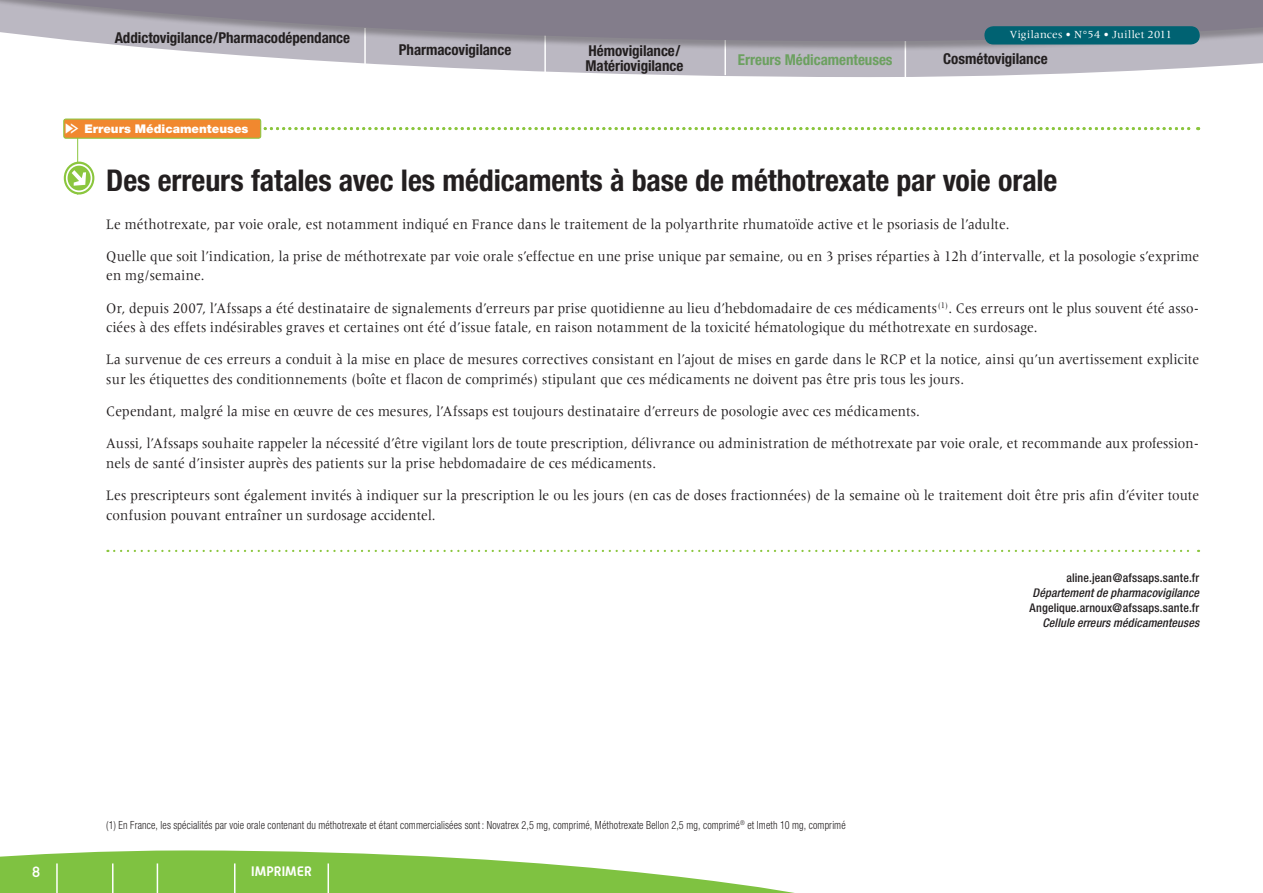
<style>
.page{position:relative;width:1263px;height:893px;background:#fff}
.page>*{position:absolute;margin:0;border:0;box-sizing:border-box;transform-origin:0 0}
.t1{font:700 condensed 30px "Helvetica Neue";letter-spacing:-.005em;color:#231f20}
.t2{font:15px/32.2px "Meridien";letter-spacing:.01em;color:#231f20;scale:.9 1}
.t3{font:700 condensed 15px/15px "Helvetica Neue";letter-spacing:-.005em;color:#231f20}
.t4{font:700 condensed 15px "Helvetica Neue";color:#6ca060}
.t5{font:500 15px "Alwyn OT";color:#fff}
.t6{font:700 13.5px "Alwyn OT";letter-spacing:.005em;color:#fff}
.t7{font:500 condensed 12px "Helvetica Neue";letter-spacing:.015em;color:#231f20}
.t8{font:italic 500 condensed 12px "Helvetica Neue";letter-spacing:.01em;color:#231f20}
.t9{font:900 12px "Helvetica Neue";color:#fff}
.t10{font:300 condensed 11.25px "Helvetica Neue";letter-spacing:.015em;color:#231f20;scale:.9 1}
.t11{font:11.25px "Meridien";letter-spacing:.02em;color:#fff}
.s1{font-family:"Pointers";font-weight:400;font-size:15px}
</style>
<div class="page">
<svg style="left:199px;top:52px;width:1064px;height:25px;fill:#bbb8c2"></svg>
<hr style="left:364px;top:28px;width:2px;height:48px;background:#fff">
<hr style="left:544px;top:9px;width:2px;height:66px;background:#fff">
<hr style="left:724px;top:9px;width:2px;height:66px;background:#fff">
<hr style="left:904px;top:17px;width:2px;height:66px;background:#fff">
<div style="left:0;top:0;width:1263px;height:52px;background:#231f20;opacity:.32"></div>
<svg style="left:0;top:0;width:1263px;height:41px;background:#8e8995"></svg>
<div style="left:984px;top:26px;width:216px;height:19px;background:#006272;border-radius:9px"></div>
<svg style="left:0;top:850px;width:795px;height:43px"></svg>
<hr style="left:234px;top:863px;width:1px;height:30px;background:#fff">
<hr style="left:157px;top:863px;width:1px;height:30px;background:#fff">
<hr style="left:112px;top:863px;width:2px;height:30px;background:#fff">
<hr style="left:327px;top:863px;width:2px;height:30px;background:#fff">
<hr style="left:56px;top:863px;width:2px;height:30px;background:#fff">
<hr style="left:77px;top:131px;width:1px;height:64px;background:#8bc63e">
<svg style="left:64px;top:162px;width:30px;height:33px"></svg>
<svg style="left:66px;top:164px;width:26px;height:28px"></svg>
<svg style="left:114px;top:550px;width:1085px;height:2px"></svg>
<svg style="left:261px;top:127px;width:938px;height:3px"></svg>
<div style="left:64px;top:119px;width:197px;height:19px;background:#f1882f;border-radius:2px"></div>
<div style="left:63px;top:119px;width:198px;height:20px;border:1px solid #8bc63e;border-radius:2px"></div>
<p class="t3" style="left:115px;top:30px;width:237px">Addictovigilance/Pharmacodépendance</p>
<p class="t9" style="left:66px;top:121px;width:184px"><span class="s1">t</span> Erreurs Médicamenteuses</p>
<p class="t11" style="left:1010px;top:29px;width:164px">Vigilances • N°54 • Juillet 2011</p>
<p class="t3" style="left:399px;top:42px;width:114px">Pharmacovigilance</p>
<p class="t3" style="left:585px;top:43px;width:99px">Hémovigilance/<br>Matériovigilance</p>
<p class="t3" style="left:943px;top:51px;width:106px">Cosmétovigilance</p>
<p class="t4" style="left:738px;top:50px;width:156px">Erreurs Médicamenteuses</p>
<h1 class="t1" style="left:106px;top:162px;width:953px">Des erreurs fatales avec les médicaments à base de méthotrexate par voie orale</h1>
<p class="t2" style="left:106px;top:208px;width:1216px">Le méthotrexate, par voie orale, est notamment indiqué en France dans le traitement de la polyarthrite rhumatoïde active et le psoriasis de l’adulte.<br>Quelle que soit l’indication, la prise de méthotrexate par voie orale s’effectue en une prise unique par semaine, ou en 3 prises réparties à 12h d’intervalle, et la posologie s’exprime</p>
<p class="t2" style="left:106px;top:259px;width:1216px">en mg/semaine.<br>Or, depuis 2007, l’Afssaps a été destinataire de signalements d’erreurs par prise quotidienne au lieu d’hebdomadaire de ces médicaments<sup>(1)</sup>. Ces erreurs ont le plus souvent été asso-</p>
<p class="t2" style="left:106px;top:311px;width:1216px">ciées à des effets indésirables graves et certaines ont été d’issue fatale, en raison notamment de la toxicité hématologique du méthotrexate en surdosage.<br>La survenue de ces erreurs a conduit à la mise en place de mesures correctives consistant en l’ajout de mises en garde dans le RCP et la notice, ainsi qu’un avertissement explicite</p>
<p class="t2" style="left:106px;top:363px;width:1216px">sur les étiquettes des conditionnements (boîte et flacon de comprimés) stipulant que ces médicaments ne doivent pas être pris tous les jours.<br>Cependant, malgré la mise en œuvre de ces mesures, l’Afssaps est toujours destinataire d’erreurs de posologie avec ces médicaments.<br>Aussi, l’Afssaps souhaite rappeler la nécessité d’être vigilant lors de toute prescription, délivrance ou administration de méthotrexate par voie orale, et recommande aux profession-</p>
<p class="t2" style="left:106px;top:447px;width:1216px">nels de santé d’insister auprès des patients sur la prise hebdomadaire de ces médicaments.<br>Les prescripteurs sont également invités à indiquer sur la prescription le ou les jours (en cas de doses fractionnées) de la semaine où le traitement doit être pris afin d’éviter toute</p>
<p class="t2" style="left:106px;top:499px;width:367px">confusion pouvant entraîner un surdosage accidentel.</p>
<p class="t10" style="left:106px;top:819px;width:823px">(1) En France, les spécialités par voie orale contenant du méthotrexate et étant commercialisées sont : Novatrex 2,5 mg, comprimé, Méthotrexate Bellon 2,5 mg, comprimé<sup>®</sup> et Imeth 10 mg, comprimé</p>
<p class="t5" style="left:32px;top:862px;width:10px">8</p>
<p class="t6" style="left:251px;top:863px;width:62px">IMPRIMER</p>
<p class="t7" style="left:1066px;top:570px;width:134px">aline.jean@afssaps.sante.fr</p>
<p class="t8" style="left:1033px;top:585px;width:168px">Département de pharmacovigilance</p>
<p class="t7" style="left:1030px;top:600px;width:171px">Angelique.arnoux@afssaps.sante.fr</p>
<p class="t8" style="left:1042px;top:615px;width:158px">Cellule erreurs médicamenteuses</p>
</div>
